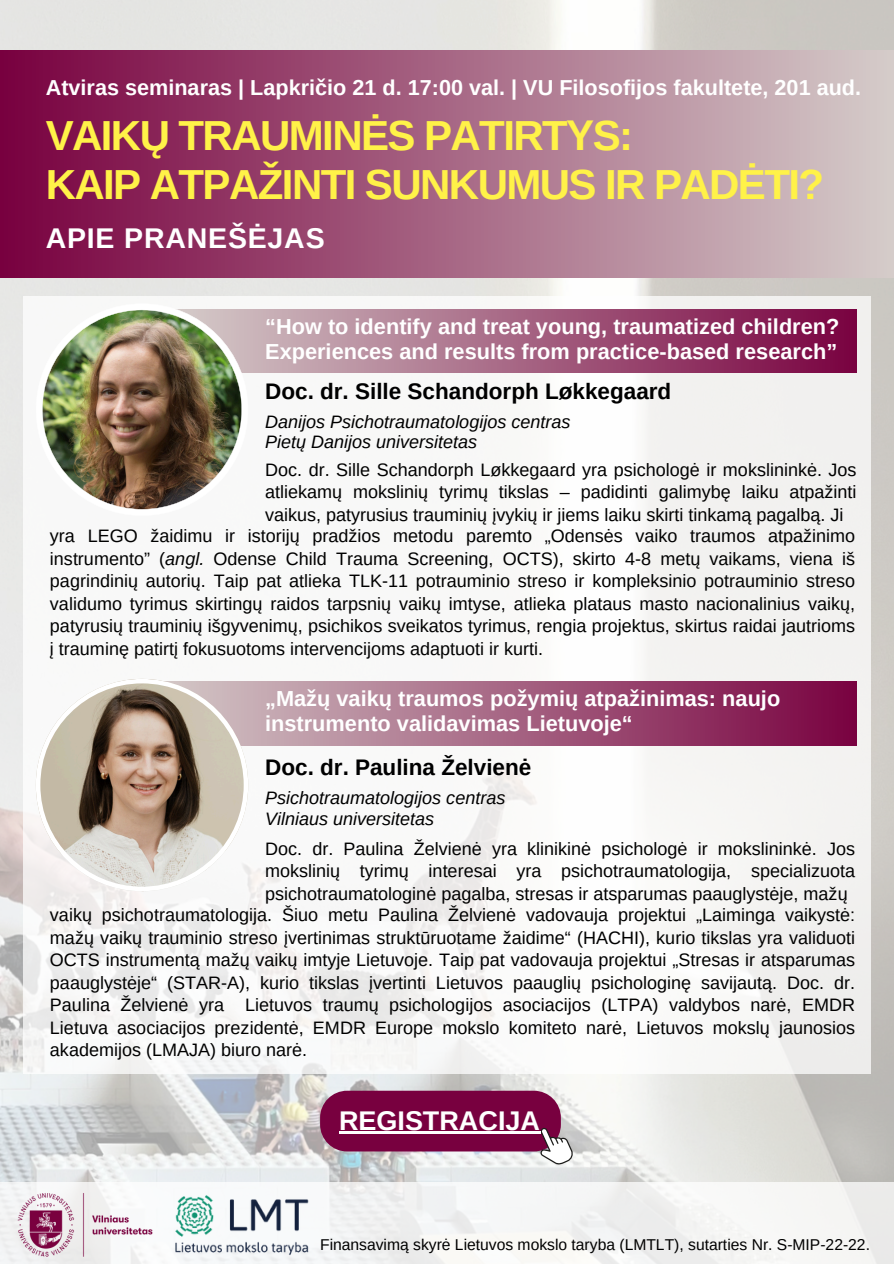
<style>
.page{position:relative;width:894px;height:1264px;background:#fff}
.page>*{position:absolute;margin:0;border:0;box-sizing:border-box;transform-origin:0 0}
.t1{font:700 42px/49.5px "Arimo";letter-spacing:-.04em;color:#fff248}
.t2{font:700 28.5px "Arimo";letter-spacing:.03em;color:#fff}
.t3{font:700 27px "Arimo";color:#fff}
.t4{font:700 22.5px "Arimo";color:#000}
.t5{font:700 21.75px/24.8px "Arimo";color:#fff}
.t6{font:700 21.6px "Arimo";color:#fff}
.t7{font:18px/22.5px "Arimo";color:#000;text-align:justify}
.t8{font:italic 18px/20.2px "Arimo";color:#000}
.t9{font:15.6px "Arimo";color:#000}
.s1{font-style:italic}
</style>
<div class="page">
<img style="left:0;top:0;width:893px;height:1182px">
<div style="left:0;top:1182px;width:893px;height:81px;background:#f5f5f4"></div>
<div style="left:23px;top:296px;width:847px;height:777px;background:#f8f8f7"></div>
<div style="left:0;top:50px;width:893px;height:227px;background:linear-gradient(to right,#78003f,#d5ccca)"></div>
<img style="left:171px;top:1177px;width:159px;height:83px">
<img style="left:0;top:1174px;width:171px;height:89px">
<svg style="left:248px;top:309px;width:608px;height:64px;background:#a15b7d"></svg>
<img style="left:42px;top:309px;width:206px;height:201px">
<svg style="left:248px;top:681px;width:608px;height:64px;background:#a0587b"></svg>
<svg style="left:36px;top:679px;width:212px;height:212px"></svg>
<div style="left:320px;top:1090px;width:240px;height:61px;background:#78003f;border-radius:27px"></div>
<svg style="left:540px;top:1127px;width:33px;height:38px"></svg>
<hr style="left:339px;top:1131px;width:201px;height:3px;background:#fff">
<h4 class="t6" style="left:46px;top:75px;width:816px">Atviras seminaras | Lapkričio 21 d. 17:00 val. | VU Filosofijos fakultete, 201 aud.</h4>
<p class="t1" style="left:46px;top:110px;width:779px">VAIKŲ TRAUMINĖS PATIRTYS:<br>KAIP ATPAŽINTI SUNKUMUS IR PADĖTI?</p>
<h2 class="t2" style="left:46px;top:222px;width:280px">APIE PRANEŠĖJAS</h2>
<h3 class="t5" style="left:265px;top:314px;width:575px">“How to identify and treat young, traumatized children?<br>Experiences and results from practice-based research”</h3>
<h2 class="t4" style="left:265px;top:379px;width:407px">Doc. dr. Sille Schandorph Løkkegaard</h2>
<p class="t8" style="left:265px;top:411px;width:306px">Danijos Psichotraumatologijos centras<br>Pietų Danijos universitetas</p>
<h4 class="t7" style="left:265px;top:458px;width:592px">Doc. dr. Sille Schandorph Løkkegaard yra psichologė ir mokslininkė. Jos atliekamų mokslinių tyrimų tikslas – padidinti galimybę laiku atpažinti vaikus, patyrusius trauminių įvykių ir jiems laiku skirti tinkamą pagalbą. Ji</h4>
<h3 class="t7" style="left:50px;top:524px;width:806px">yra LEGO žaidimu ir istorijų pradžios metodu paremto „Odensės vaiko traumos atpažinimo instrumento” (<span class="s1">angl.</span> Odense Child Trauma Screening, OCTS), skirto 4-8 metų vaikams, viena iš pagrindinių autorių. Taip pat atlieka TLK-11 potrauminio streso ir kompleksinio potrauminio streso validumo tyrimus skirtingų raidos tarpsnių vaikų imtyse, atlieka plataus masto nacionalinius vaikų, patyrusių trauminių išgyvenimų, psichikos sveikatos tyrimus, rengia projektus, skirtus raidai jautrioms į trauminę patirtį fokusuotoms intervencijoms adaptuoti ir kurti.</h3>
<h4 class="t5" style="left:265px;top:686px;width:516px">„Mažų vaikų traumos požymių atpažinimas: naujo instrumento validavimas Lietuvoje“</h4>
<p class="t4" style="left:265px;top:754px;width:267px">Doc. dr. Paulina Želvienė</p>
<h3 class="t8" style="left:265px;top:788px;width:241px">Psichotraumatologijos centras<br>Vilniaus universitetas</h3>
<h4 class="t7" style="left:265px;top:837px;width:591px">Doc. dr. Paulina Želvienė yra klinikinė psichologė ir mokslininkė. Jos mokslinių tyrimų interesai yra psichotraumatologija, specializuota psichotraumatologinė pagalba, stresas ir atsparumas paauglystėje, mažų</h4>
<h3 class="t7" style="left:50px;top:903px;width:806px">vaikų psichotraumatologija. Šiuo metu Paulina Želvienė vadovauja projektui „Laiminga vaikystė: mažų vaikų trauminio streso įvertinimas struktūruotame žaidime“ (HACHI), kurio tikslas yra validuoti OCTS instrumentą mažų vaikų imtyje Lietuvoje. Taip pat vadovauja projektui „Stresas ir atsparumas paauglystėje“ (STAR-A), kurio tikslas įvertinti Lietuvos paauglių psichologinę savijautą. Doc. dr.<br>Paulina Želvienė yra Lietuvos traumų psichologijos asociacijos (LTPA) valdybos narė, EMDR Lietuva asociacijos prezidentė, EMDR Europe mokslo komiteto narė, Lietuvos mokslų jaunosios akademijos (LMAJA) biuro narė.</h3>
<p class="t3" style="left:339px;top:1105px;width:202px">REGISTRACIJA</p>
<h4 class="t9" style="left:320px;top:1235px;width:551px">Finansavimą skyrė Lietuvos mokslo taryba (LMTLT), sutarties Nr. S-MIP-22-22.</h4>
</div>
